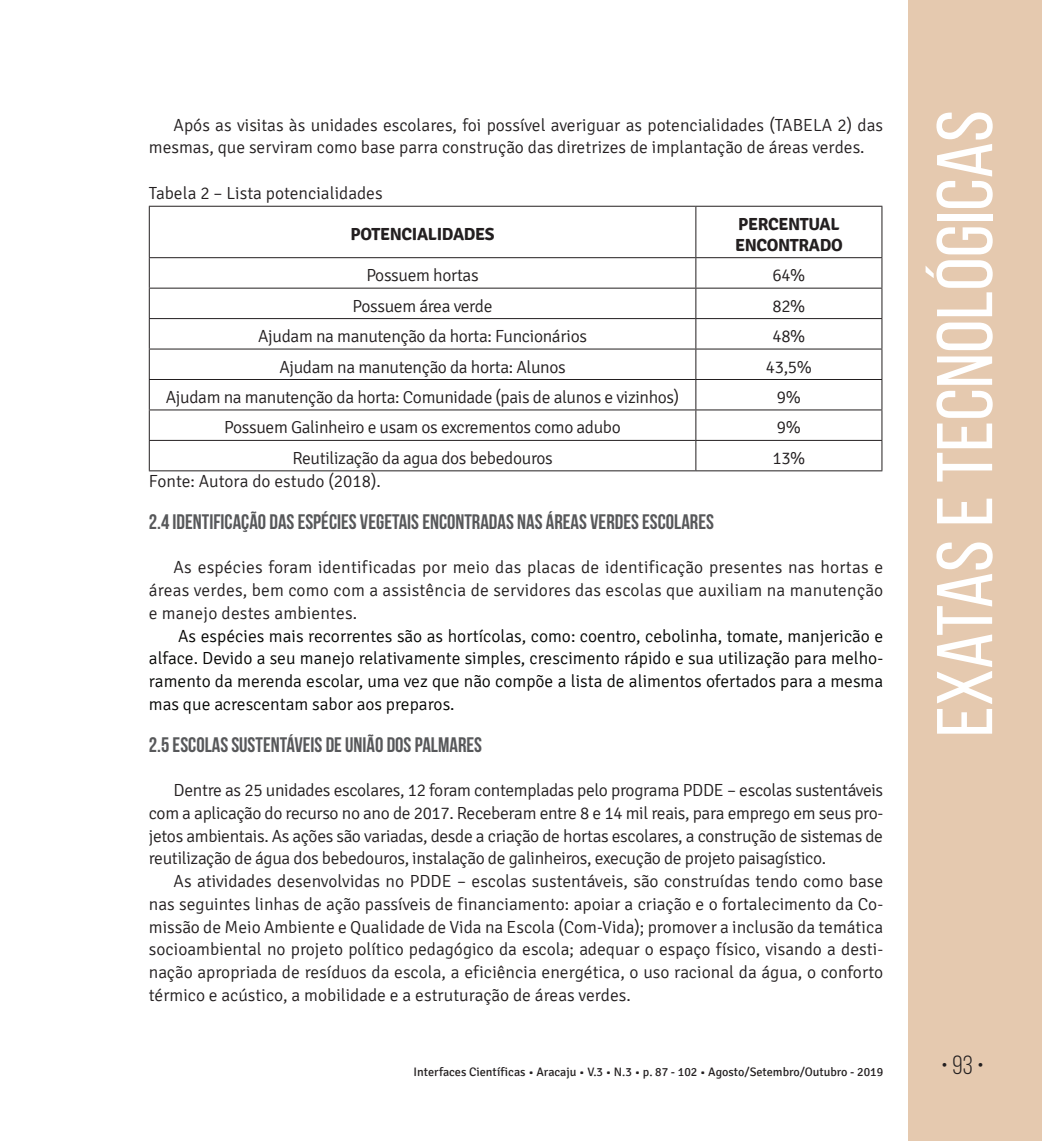
<style>
.page{position:relative;width:1042px;height:1141px;background:#fff}
.page>*{position:absolute;margin:0;border:0;box-sizing:border-box;transform-origin:0 0}
.t1{font:78.75px "Bebas Neue";color:#fff;scale:1.09 1}
.t2{font:26.25px "Bebas Neue";color:#231f20}
.t3{font:700 21px "Bebas Neue";color:#57585a}
.t4{font:300 17.5px/22.8px "Signika";letter-spacing:-.015em;color:#231f20;text-align:justify}
.t5{font:300 17.5px/22.8px "Signika";color:#040503;text-align:justify}
.t6{font:700 17.5px/21px "Signika";letter-spacing:-.02em;color:#231f20}
.t7{font:12.25px "Signika";color:#231f20}
</style>
<div class="page">
<div style="left:908px;top:0;width:134px;height:1141px;background:#e5c9af"></div>
<hr style="left:149px;top:206px;width:547px;height:1px;background:#231f20">
<hr style="left:149px;top:207px;width:1px;height:50px;background:#231f20">
<hr style="left:696px;top:206px;width:186px;height:1px;background:#231f20">
<hr style="left:695px;top:207px;width:1px;height:50px;background:#231f20">
<hr style="left:881px;top:207px;width:1px;height:50px;background:#231f20">
<svg style="left:149px;top:441px;width:1px;height:29px"></svg>
<svg style="left:695px;top:441px;width:1px;height:29px"></svg>
<svg style="left:881px;top:441px;width:1px;height:29px"></svg>
<hr style="left:149px;top:470px;width:547px;height:1px;background:#231f20">
<hr style="left:696px;top:470px;width:186px;height:1px;background:#231f20">
<hr style="left:149px;top:257px;width:547px;height:1px;background:#231f20">
<hr style="left:149px;top:258px;width:1px;height:30px;background:#231f20">
<hr style="left:696px;top:257px;width:186px;height:1px;background:#231f20">
<hr style="left:695px;top:258px;width:1px;height:30px;background:#231f20">
<hr style="left:881px;top:258px;width:1px;height:30px;background:#231f20">
<hr style="left:149px;top:288px;width:547px;height:1px;background:#231f20">
<svg style="left:149px;top:289px;width:1px;height:29px"></svg>
<hr style="left:696px;top:288px;width:186px;height:1px;background:#231f20">
<svg style="left:695px;top:289px;width:1px;height:29px"></svg>
<svg style="left:881px;top:289px;width:1px;height:29px"></svg>
<hr style="left:149px;top:318px;width:547px;height:1px;background:#231f20">
<hr style="left:149px;top:319px;width:1px;height:30px;background:#231f20">
<hr style="left:696px;top:318px;width:186px;height:1px;background:#231f20">
<hr style="left:695px;top:319px;width:1px;height:30px;background:#231f20">
<hr style="left:881px;top:319px;width:1px;height:30px;background:#231f20">
<hr style="left:149px;top:349px;width:547px;height:1px;background:#231f20">
<hr style="left:149px;top:349px;width:1px;height:30px;background:#231f20">
<hr style="left:696px;top:349px;width:186px;height:1px;background:#231f20">
<hr style="left:695px;top:349px;width:1px;height:30px;background:#231f20">
<hr style="left:881px;top:349px;width:1px;height:30px;background:#231f20">
<hr style="left:149px;top:379px;width:547px;height:1px;background:#231f20">
<svg style="left:149px;top:380px;width:1px;height:29px"></svg>
<hr style="left:696px;top:379px;width:186px;height:1px;background:#231f20">
<svg style="left:695px;top:380px;width:1px;height:29px"></svg>
<svg style="left:881px;top:380px;width:1px;height:29px"></svg>
<hr style="left:149px;top:409px;width:547px;height:1px;background:#231f20">
<hr style="left:149px;top:410px;width:1px;height:30px;background:#231f20">
<hr style="left:696px;top:409px;width:186px;height:1px;background:#231f20">
<hr style="left:695px;top:410px;width:1px;height:30px;background:#231f20">
<hr style="left:881px;top:410px;width:1px;height:30px;background:#231f20">
<hr style="left:149px;top:440px;width:547px;height:1px;background:#231f20">
<hr style="left:696px;top:440px;width:186px;height:1px;background:#231f20">
<p class="t4" style="left:149px;top:114px;width:736px;text-indent:25px">Após as visitas às unidades escolares, foi possível averiguar as potencialidades (TABELA 2) das mesmas, que serviram como base parra construção das diretrizes de implantação de áreas verdes.</p>
<p class="t4" style="left:149px;top:182px;width:235px">Tabela 2 – Lista potencialidades</p>
<p class="t6" style="left:350px;top:224px;width:146px">POTENCIALIDADES</p>
<p class="t6" style="left:735px;top:214px;width:109px">PERCENTUAL<br>ENCONTRADO</p>
<p class="t4" style="left:366px;top:264px;width:114px">Possuem hortas</p>
<p class="t4" style="left:772px;top:264px;width:34px">64%</p>
<p class="t4" style="left:353px;top:295px;width:141px">Possuem área verde</p>
<p class="t4" style="left:772px;top:295px;width:34px">82%</p>
<p class="t4" style="left:258px;top:325px;width:330px">Ajudam na manutenção da horta: Funcionários</p>
<p class="t4" style="left:772px;top:325px;width:34px">48%</p>
<p class="t4" style="left:279px;top:356px;width:288px">Ajudam na manutenção da horta: Alunos</p>
<p class="t4" style="left:766px;top:356px;width:47px">43,5%</p>
<p class="t4" style="left:166px;top:386px;width:515px">Ajudam na manutenção da horta: Comunidade (pais de alunos e vizinhos)</p>
<p class="t4" style="left:777px;top:386px;width:25px">9%</p>
<p class="t4" style="left:224px;top:416px;width:398px">Possuem Galinheiro e usam os excrementos como adubo</p>
<p class="t4" style="left:777px;top:416px;width:25px">9%</p>
<p class="t4" style="left:292px;top:447px;width:262px">Reutilização da agua dos bebedouros</p>
<p class="t4" style="left:772px;top:447px;width:34px">13%</p>
<p class="t4" style="left:149px;top:470px;width:233px">Fonte: Autora do estudo (2018).</p>
<p class="t3" style="left:149px;top:511px;width:566px">2.4 IDENTIFICAÇÃO DAS ESPÉCIES VEGETAIS ENCONTRADAS NAS ÁREAS VERDES ESCOLARES</p>
<p class="t4" style="left:149px;top:556px;width:736px;text-indent:25px">As espécies foram identificadas por meio das placas de identificação presentes nas hortas e áreas verdes, bem como com a assistência de servidores das escolas que auxiliam na manutenção e manejo destes ambientes.</p>
<p class="t5" style="left:149px;top:625px;width:736px;text-indent:29px">As espécies mais recorrentes são as hortícolas, como: coentro, cebolinha, tomate, manjericão e alface. Devido a seu manejo relativamente simples, crescimento rápido e sua utilização para melho&shy;ramento da merenda escolar, uma vez que não compõe a lista de alimentos ofertados para a mesma mas que acrescentam sabor aos preparos.</p>
<p class="t3" style="left:149px;top:733px;width:335px">2.5 ESCOLAS SUSTENTÁVEIS DE UNIÃO DOS PALMARES</p>
<p class="t4" style="left:149px;top:779px;width:736px;text-indent:25px">Dentre as 25 unidades escolares, 12 foram contempladas pelo programa PDDE – escolas sustentáveis com a aplicação do recurso no ano de 2017. Receberam entre 8 e 14 mil reais, para emprego em seus pro&shy;jetos ambientais. As ações são variadas, desde a criação de hortas escolares, a construção de sistemas de reutilização de água dos bebedouros, instalação de galinheiros, execução de projeto paisagístico.</p>
<p class="t4" style="left:149px;top:870px;width:736px;text-indent:25px">As atividades desenvolvidas no PDDE – escolas sustentáveis, são construídas tendo como base nas seguintes linhas de ação passíveis de financiamento: apoiar a criação e o fortalecimento da Co&shy;missão de Meio Ambiente e Qualidade de Vida na Escola (Com-Vida); promover a inclusão da temática socioambiental no projeto político pedagógico da escola; adequar o espaço físico, visando a desti&shy;nação apropriada de resíduos da escola, a eficiência energética, o uso racional da água, o conforto térmico e acústico, a mobilidade e a estruturação de áreas verdes.</p>
<h1 class="t1" style="left:922px;top:737px;width:577px;rotate:-90deg">Exatas e tecnológicas</h1>
<p class="t7" style="left:413px;top:1065px;width:471px">Interfaces Científicas • Aracaju • V.3 • N.3 • p. 87 - 102 • Agosto/Setembro/Outubro - 2019</p>
<h2 class="t2" style="left:941px;top:1051px;width:45px">• 93 •</h2>
</div>
